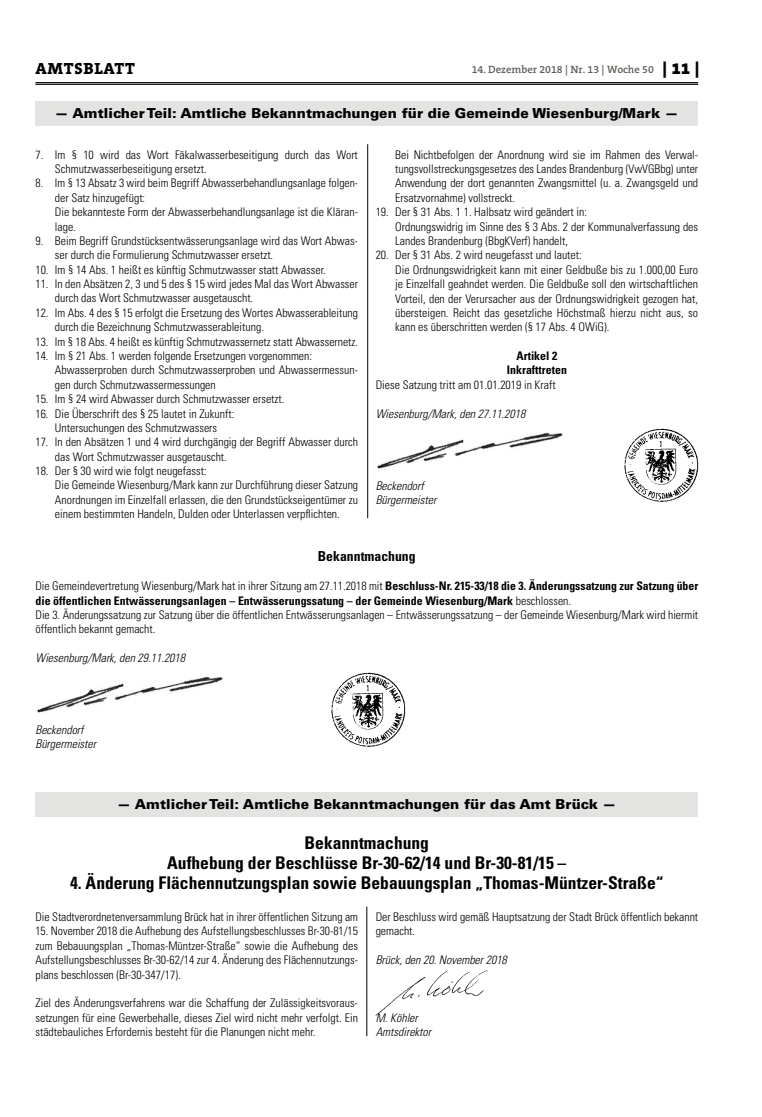
<style>
.page{position:relative;width:762px;height:1117px;background:#fff}
.page>*{position:absolute;margin:0;border:0;box-sizing:border-box;transform-origin:0 0}
.t1{font:700 condensed 17.5px/20px "Univers";color:#000;text-align:center}
.t2{font:800 16.25px "The Serif B W8";letter-spacing:.045em;color:#000}
.t3{font:900 13.75px "Univers";letter-spacing:.005em;color:#000}
.t4{font:700 condensed 13.75px "Univers";color:#000}
.t5{font:300 condensed 11.88px/14.4px "Univers";color:#000}
.t6{font:italic 300 condensed 11.88px/14.4px "Univers";color:#000}
.t7{font:700 condensed 11.88px/14.4px "Univers";color:#000;text-align:center}
.t8{font:600 10.62px "The Serif B W6";color:#615c58}
.s1{font-family:"The Serif B W9";font-weight:900;font-size:16.25px;color:#000}
.s2{font-weight:700}
</style>
<div class="page">
<hr style="left:35px;top:82px;width:663px;height:1px;background:#000">
<hr style="left:35px;top:84px;width:663px;height:1px;background:#000">
<div style="left:35px;top:101px;width:663px;height:25px;background:#e3e3e2"></div>
<img style="left:624px;top:428px;width:74px;height:74px">
<img style="left:331px;top:672px;width:75px;height:75px">
<img style="left:377px;top:432px;width:186px;height:37px">
<img style="left:37px;top:676px;width:186px;height:37px">
<hr style="left:367px;top:144px;width:1px;height:374px;background:#000">
<div style="left:35px;top:791px;width:663px;height:25px;background:#e3e3e2"></div>
<hr style="left:367px;top:906px;width:1px;height:129px;background:#000">
<img style="left:377px;top:970px;width:110px;height:44px">
<h2 class="t2" style="left:36px;top:58px;width:101px">AMTSBLATT</h2>
<p class="t8" style="left:472px;top:63px;width:229px">14. Dezember 2018 | Nr. 13 | Woche 50 <span class="s1">| 11 |</span></p>
<p class="t3" style="left:55px;top:104px;width:625px">— Amtlicher Teil: Amtliche Bekanntmachungen für die Gemeinde Wiesenburg/Mark —</p>
<p class="t5" style="left:55px;top:147px;width:304px;text-indent:-19px">7. Im § 10 wird das Wort Fäkalwasserbeseitigung durch das Wort<br>Schmutzwasserbeseitigung ersetzt.</p>
<p class="t5" style="left:55px;top:176px;width:305px;text-indent:-19px">8. Im § 13 Absatz 3 wird beim Begriff Abwasserbehandlungsanlage folgen&shy;der Satz hinzugefügt:<br>Die bekannteste Form der Abwasserbehandlungsanlage ist die Kläran&shy;lage.</p>
<p class="t5" style="left:55px;top:233px;width:304px;text-indent:-19px">9. Beim Begriff Grundstücksentwässerungsanlage wird das Wort Abwas&shy;ser durch die Formulierung Schmutzwasser ersetzt.</p>
<p class="t5" style="left:35px;top:262px;width:292px">10. Im § 14 Abs. 1 heißt es künftig Schmutzwasser statt Abwasser.</p>
<p class="t5" style="left:55px;top:276px;width:305px;text-indent:-19px">11. In den Absätzen 2, 3 und 5 des § 15 wird jedes Mal das Wort Abwasser durch das Wort Schmutzwasser ausgetauscht.</p>
<p class="t5" style="left:55px;top:305px;width:305px;text-indent:-19px">12. Im Abs. 4 des § 15 erfolgt die Ersetzung des Wortes Abwasserableitung durch die Bezeichnung Schmutzwasserableitung.</p>
<p class="t5" style="left:35px;top:334px;width:324px">13. Im § 18 Abs. 4 heißt es künftig Schmutzwassernetz statt Abwassernetz.</p>
<p class="t5" style="left:55px;top:348px;width:304px;text-indent:-19px">14. Im § 21 Abs. 1 werden folgende Ersetzungen vorgenommen:<br>Abwasserproben durch Schmutzwasserproben und Abwassermessun&shy;gen durch Schmutzwassermessungen</p>
<p class="t5" style="left:35px;top:392px;width:251px">15. Im § 24 wird Abwasser durch Schmutzwasser ersetzt.</p>
<p class="t5" style="left:35px;top:406px;width:200px;text-align:center">16. Die Überschrift des § 25 lautet in Zukunft:<br>Untersuchungen des Schmutzwassers</p>
<p class="t5" style="left:55px;top:435px;width:305px;text-indent:-19px">17. In den Absätzen 1 und 4 wird durchgängig der Begriff Abwasser durch das Wort Schmutzwasser ausgetauscht.</p>
<p class="t5" style="left:55px;top:463px;width:305px;text-indent:-19px">18. Der § 30 wird wie folgt neugefasst:<br>Die Gemeinde Wiesenburg/Mark kann zur Durchführung dieser Satzung Anordnungen im Einzelfall erlassen, die den Grundstückseigentümer zu einem bestimmten Handeln, Dulden oder Unterlassen verpflichten.</p>
<p class="t5" style="left:395px;top:147px;width:304px;text-align:justify">Bei Nichtbefolgen der Anordnung wird sie im Rahmen des Verwal&shy;tungsvollstreckungsgesetzes des Landes Brandenburg (VwVGBbg) unter Anwendung der dort genannten Zwangsmittel (u. a. Zwangsgeld und Ersatzvornahme) vollstreckt.</p>
<p class="t5" style="left:395px;top:205px;width:304px;text-indent:-19px">19. Der § 31 Abs. 1 1. Halbsatz wird geändert in:<br>Ordnungswidrig im Sinne des § 3 Abs. 2 der Kommunalverfassung des<br>Landes Brandenburg (BbgKVerf) handelt,</p>
<p class="t5" style="left:395px;top:248px;width:304px;text-indent:-19px">20. Der § 31 Abs. 2 wird neugefasst und lautet:<br>Die Ordnungswidrigkeit kann mit einer Geldbuße bis zu 1.000,00 Euro je Einzelfall geahndet werden. Die Geldbuße soll den wirtschaftlichen Vorteil, den der Verursacher aus der Ordnungswidrigkeit gezogen hat, übersteigen. Reicht das gesetzliche Höchstmaß hierzu nicht aus, so kann es überschritten werden (§ 17 Abs. 4 OWiG).</p>
<p class="t7" style="left:507px;top:348px;width:62px">Artikel 2<br>Inkrafttreten</p>
<p class="t5" style="left:376px;top:377px;width:182px">Diese Satzung tritt am 01.01.2019 in Kraft</p>
<p class="t6" style="left:376px;top:406px;width:151px">Wiesenburg/Mark, den 27.11.2018</p>
<p class="t6" style="left:376px;top:478px;width:62px">Beckendorf<br>Bürgermeister</p>
<p class="t4" style="left:318px;top:548px;width:99px">Bekanntmachung</p>
<p class="t5" style="left:35px;top:578px;width:664px">Die Gemeindevertretung Wiesenburg/Mark hat in ihrer Sitzung am 27.11.2018 mit <span class="s2">Beschluss-Nr. 215-33/18 die 3. Änderungssatzung zur Satzung über die öffentlichen Entwässerungsanlagen – Entwässerungssatung – der Gemeinde Wiesenburg/Mark</span> beschlossen.<br>Die 3. Änderungssatzung zur Satzung über die öffentlichen Entwässerungsanlagen – Entwässerungssatzung – der Gemeinde Wiesenburg/Mark wird hiermit öffentlich bekannt gemacht.</p>
<p class="t6" style="left:35px;top:650px;width:151px">Wiesenburg/Mark, den 29.11.2018</p>
<p class="t6" style="left:35px;top:722px;width:62px">Beckendorf<br>Bürgermeister</p>
<p class="t3" style="left:117px;top:794px;width:500px">— Amtlicher Teil: Amtliche Bekanntmachungen für das Amt Brück —</p>
<h1 class="t1" style="left:167px;top:832px;width:401px">Bekanntmachung<br>Aufhebung der Beschlüsse Br-30-62/14 und Br-30-81/15 –</h1>
<h1 class="t1" style="left:70px;top:872px;width:595px">4. Änderung Flächennutzungsplan sowie Bebauungsplan „Thomas-Müntzer-Straße“</h1>
<p class="t5" style="left:35px;top:909px;width:324px">Die Stadtverordnetenversammlung Brück hat in ihrer öffentlichen Sitzung am</p>
<p class="t5" style="left:35px;top:923px;width:324px;text-align:justify">15. November 2018 die Aufhebung des Aufstellungsbeschlusses Br-30-81/15 zum Bebauungsplan „Thomas-Müntzer-Straße“ sowie die Aufhebung des Aufstellungsbeschlusses Br-30-62/14 zur 4. Änderung des Flächennutzungs&shy;plans beschlossen (Br-30-347/17).</p>
<p class="t5" style="left:35px;top:995px;width:324px;text-align:justify">Ziel des Änderungsverfahrens war die Schaffung der Zulässigkeitsvoraus&shy;setzungen für eine Gewerbehalle, dieses Ziel wird nicht mehr verfolgt. Ein städtebauliches Erfordernis besteht für die Planungen nicht mehr.</p>
<p class="t5" style="left:376px;top:909px;width:324px">Der Beschluss wird gemäß Hauptsatzung der Stadt Brück öffentlich bekannt gemacht.</p>
<p class="t6" style="left:376px;top:952px;width:133px">Brück, den 20. November 2018</p>
<p class="t6" style="left:376px;top:1010px;width:57px">M. Köhler<br>Amtsdirektor</p>
</div>
